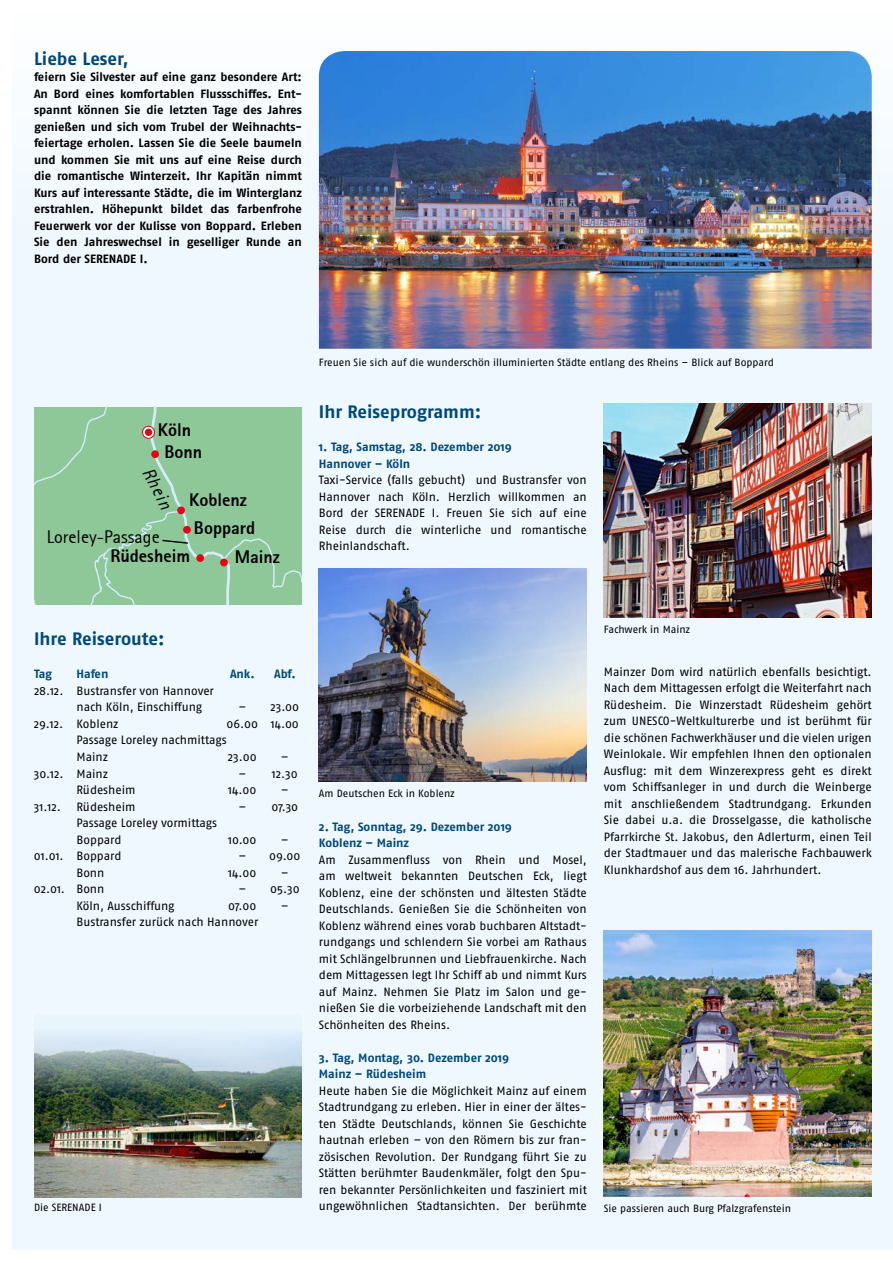
<style>
.page{position:relative;width:893px;height:1263px;background:#fff}
.page>*{position:absolute;margin:0;border:0;box-sizing:border-box;transform-origin:0 0}
.t1{font:800 18.15px/27.2px "Rotis Sans Serif";color:#000}
.t2{font:18.15px "Rotis Sans Serif";color:#000}
.t3{font:italic 18.15px "Rotis Sans Serif";color:#000}
.t4{font:700 18px "Fago OT";letter-spacing:-.005em;color:#00487c}
.t5{font:12px/16.5px "Fago OT";letter-spacing:-.005em;color:#000;text-align:justify}
.t6{font:700 12px/16.5px "Fago OT";color:#000;text-align:justify}
.t7{font:700 12px/16.5px "Fago OT";letter-spacing:-.005em;color:#00487c}
.t8{font:10.5px "Fago OT";color:#000}
</style>
<div class="page">
<div style="left:13px;top:13px;width:880px;height:1237px;background:#eef8fe"></div>
<img style="left:319px;top:51px;width:553px;height:298px">
<img style="left:604px;top:404px;width:268px;height:213px">
<img style="left:604px;top:930px;width:268px;height:266px">
<img style="left:319px;top:568px;width:268px;height:213px">
<img style="left:34px;top:1031px;width:268px;height:166px">
<div style="left:34px;top:407px;width:268px;height:197px;background:#8ec899"></div>
<h2 class="t4" style="left:34px;top:48px;width:96px">Liebe Leser,</h2>
<p class="t6" style="left:34px;top:69px;width:269px">feiern Sie Silvester auf eine ganz besondere Art:<br>An Bord eines komfortablen Flussschiffes. Ent&shy;spannt können Sie die letzten Tage des Jahres genießen und sich vom Trubel der Weihnachts&shy;feiertage erholen. Lassen Sie die Seele baumeln und kommen Sie mit uns auf eine Reise durch die romantische Winterzeit. Ihr Kapitän nimmt Kurs auf interessante Städte, die im Winterglanz erstrahlen. Höhepunkt bildet das farbenfrohe Feuerwerk vor der Kulisse von Boppard. Erleben Sie den Jahreswechsel in geselliger Runde an Bord der SERENADE I.</p>
<h1 class="t1" style="left:158px;top:416px;width:35px">Köln</h1>
<h1 class="t1" style="left:164px;top:438px;width:39px">Bonn</h1>
<h1 class="t3" style="left:157px;top:464px;width:45px;rotate:62deg">Rhein</h1>
<h1 class="t2" style="left:47px;top:526px;width:114px">Loreley-Passage</h1>
<h1 class="t1" style="left:189px;top:486px;width:68px">Koblenz<br>Boppard</h1>
<h1 class="t1" style="left:110px;top:542px;width:81px">Rüdesheim</h1>
<h1 class="t1" style="left:235px;top:543px;width:47px">Mainz</h1>
<p class="t8" style="left:319px;top:356px;width:457px">Freuen Sie sich auf die wunderschön illuminierten Städte entlang des Rheins – Blick auf Boppard</p>
<h2 class="t4" style="left:319px;top:401px;width:164px">Ihr Reiseprogramm:</h2>
<p class="t7" style="left:319px;top:439px;width:194px">1. Tag, Samstag, 28. Dezember 2019<br>Hannover – Köln</p>
<p class="t5" style="left:319px;top:472px;width:269px">Taxi-Service (falls gebucht) und Bustransfer von Hannover nach Köln. Herzlich willkommen an Bord der SERENADE I. Freuen Sie sich auf eine Reise durch die winterliche und romantische Rheinlandschaft.</p>
<h2 class="t4" style="left:34px;top:628px;width:132px">Ihre Reiseroute:</h2>
<p class="t7" style="left:34px;top:666px;width:19px">Tag</p>
<p class="t7" style="left:77px;top:666px;width:33px">Hafen</p>
<p class="t7" style="left:230px;top:666px;width:26px">Ank.</p>
<p class="t7" style="left:274px;top:666px;width:23px">Abf.</p>
<p class="t5" style="left:77px;top:682px;width:139px;text-indent:-43px">28.12. Bustransfer von Hannover nach Köln, Einschiffung</p>
<p class="t5" style="left:238px;top:699px;width:62px">– 23.00</p>
<p class="t5" style="left:34px;top:715px;width:86px">29.12. Koblenz</p>
<p class="t5" style="left:76px;top:715px;width:224px;text-align:left;text-indent:150px">06.00 14.00<br>Passage Loreley nachmittags<br>Mainz</p>
<p class="t5" style="left:228px;top:748px;width:30px">23.00</p>
<p class="t5" style="left:281px;top:748px;width:9px">–</p>
<p class="t5" style="left:34px;top:765px;width:76px">30.12. Mainz</p>
<p class="t5" style="left:238px;top:765px;width:61px">– 12.30</p>
<p class="t5" style="left:76px;top:781px;width:61px">Rüdesheim</p>
<p class="t5" style="left:228px;top:781px;width:30px">14.00</p>
<p class="t5" style="left:281px;top:781px;width:9px">–</p>
<p class="t5" style="left:34px;top:798px;width:28px">31.12.</p>
<p class="t5" style="left:76px;top:798px;width:61px">Rüdesheim</p>
<p class="t5" style="left:238px;top:798px;width:61px">– 07.30</p>
<p class="t5" style="left:76px;top:814px;width:142px">Passage Loreley vormittags<br>Boppard</p>
<p class="t5" style="left:228px;top:831px;width:30px">10.00</p>
<p class="t5" style="left:281px;top:831px;width:9px">–</p>
<p class="t5" style="left:34px;top:847px;width:89px">01.01. Boppard</p>
<p class="t5" style="left:238px;top:847px;width:64px">– 09.00</p>
<p class="t5" style="left:76px;top:864px;width:30px">Bonn</p>
<p class="t5" style="left:228px;top:864px;width:30px">14.00</p>
<p class="t5" style="left:281px;top:864px;width:9px">–</p>
<p class="t5" style="left:34px;top:880px;width:72px">02.01. Bonn</p>
<p class="t5" style="left:238px;top:880px;width:63px">– 05.30</p>
<p class="t5" style="left:76px;top:897px;width:100px">Köln, Ausschiffung</p>
<p class="t5" style="left:228px;top:897px;width:30px">07.00</p>
<p class="t5" style="left:281px;top:897px;width:9px">–</p>
<p class="t5" style="left:76px;top:913px;width:183px">Bustransfer zurück nach Hannover</p>
<p class="t8" style="left:34px;top:1201px;width:69px">Die SERENADE I</p>
<p class="t8" style="left:319px;top:787px;width:138px">Am Deutschen Eck in Koblenz</p>
<p class="t7" style="left:319px;top:818px;width:194px">2. Tag, Sonntag, 29. Dezember 2019<br>Koblenz – Mainz</p>
<p class="t5" style="left:319px;top:851px;width:269px">Am Zusammenfluss von Rhein und Mosel, am weltweit bekannten Deutschen Eck, liegt Koblenz, eine der schönsten und ältesten Städte Deutschlands. Genießen Sie die Schönheiten von Koblenz während eines vorab buchbaren Altstadt&shy;rundgangs und schlendern Sie vorbei am Rathaus mit Schlängelbrunnen und Liebfrauenkirche. Nach dem Mittagessen legt Ihr Schiff ab und nimmt Kurs auf Mainz. Nehmen Sie Platz im Salon und ge&shy;nießen Sie die vorbeiziehende Landschaft mit den Schönheiten des Rheins.</p>
<p class="t7" style="left:319px;top:1049px;width:192px">3. Tag, Montag, 30. Dezember 2019<br>Mainz – Rüdesheim</p>
<p class="t5" style="left:319px;top:1082px;width:270px">Heute haben Sie die Möglichkeit Mainz auf einem Stadtrundgang zu erleben. Hier in einer der ältes&shy;ten Städte Deutschlands, können Sie Geschichte hautnah erleben – von den Römern bis zur fran&shy;zösischen Revolution. Der Rundgang führt Sie zu Stätten berühmter Baudenkmäler, folgt den Spu&shy;ren bekannter Persönlichkeiten und fasziniert mit ungewöhnlichen Stadtansichten. Der berühmte</p>
<p class="t8" style="left:604px;top:623px;width:88px">Fachwerk in Mainz</p>
<p class="t5" style="left:604px;top:663px;width:270px">Mainzer Dom wird natürlich ebenfalls besichtigt.<br>Nach dem Mittagessen erfolgt die Weiterfahrt nach Rüdesheim. Die Winzerstadt Rüdesheim gehört zum UNESCO-Weltkulturerbe und ist berühmt für die schönen Fachwerkhäuser und die vielen urigen Weinlokale. Wir empfehlen Ihnen den optionalen Ausflug: mit dem Winzerexpress geht es direkt vom Schiffsanleger in und durch die Weinberge mit anschließendem Stadtrundgang. Erkunden Sie dabei u.a. die Drosselgasse, die katholische Pfarrkirche St. Jakobus, den Adlerturm, einen Teil der Stadtmauer und das malerische Fachbauwerk Klunkhardshof aus dem 16. Jahrhundert.</p>
<p class="t8" style="left:604px;top:1202px;width:189px">Sie passieren auch Burg Pfalzgrafenstein</p>
</div>
